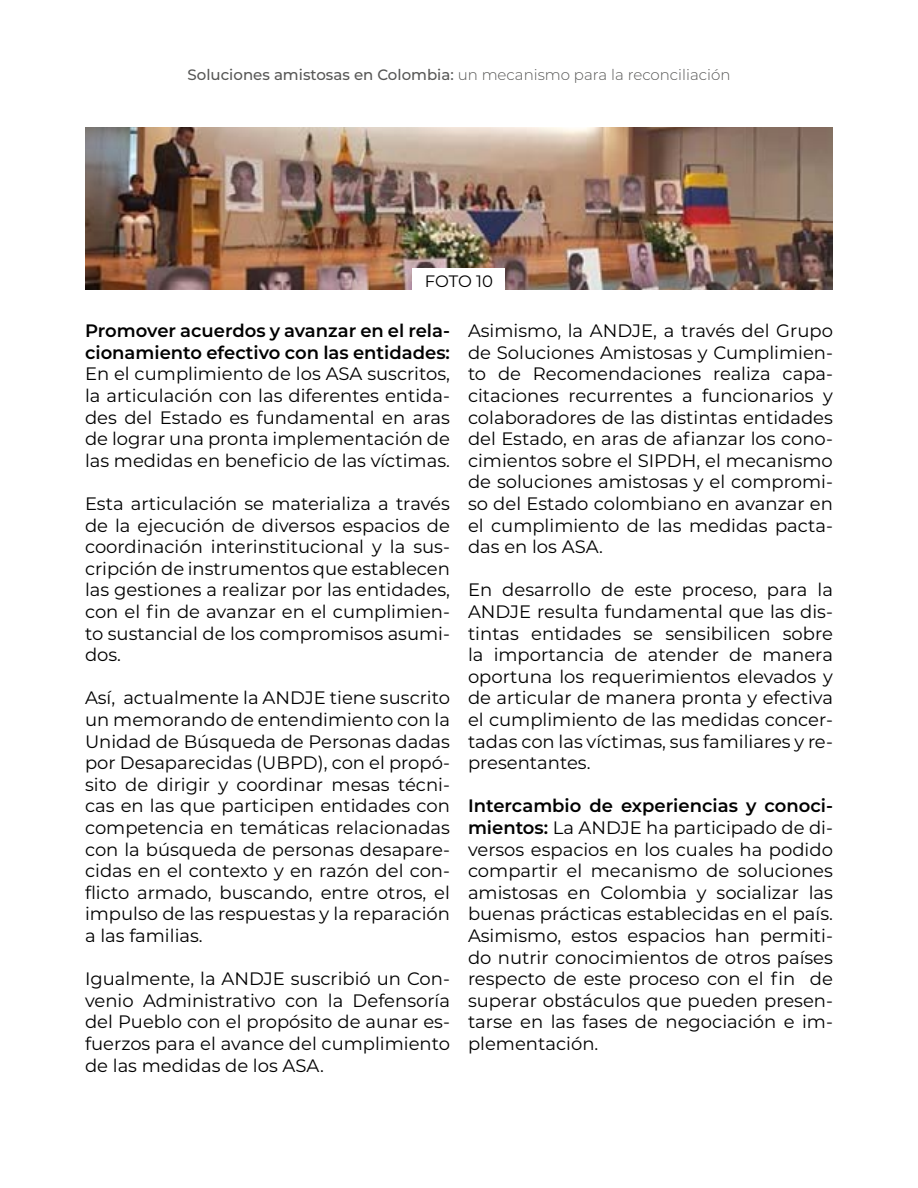
<style>
.page{position:relative;width:918px;height:1188px;background:#fff}
.page>*{position:absolute;margin:0;border:0;box-sizing:border-box;transform-origin:0 0}
.t1{font:18px/21.6px "Montserrat";color:#000;text-align:justify}
.t2{font:600 18px/21.6px "Montserrat";color:#000}
.t3{font:16.5px "Montserrat";letter-spacing:-.01em;color:#000}
.t4{font:300 15px "Montserrat";color:#575756}
.s1{font-weight:500}
.s2{font-weight:600}
</style>
<div class="page">
<img style="left:85px;top:128px;width:748px;height:162px">
<div style="left:413px;top:269px;width:92px;height:22px;background:#fff"></div>
<p class="t4" style="left:188px;top:65px;width:544px"><span class="s1">Soluciones amistosas en Colombia:</span> un mecanismo para la reconciliación</p>
<p class="t3" style="left:425px;top:269px;width:70px">FOTO 10</p>
<p class="t2" style="left:85px;top:319px;width:366px">Promover acuerdos y avanzar en el rela&shy;cionamiento efectivo con las entidades:</p>
<p class="t1" style="left:85px;top:362px;width:367px">En el cumplimiento de los ASA suscritos, la articulación con las diferentes entida&shy;des del Estado es fundamental en aras de lograr una pronta implementación de las medidas en beneficio de las víctimas.</p>
<p class="t1" style="left:85px;top:492px;width:366px">Esta articulación se materializa a través de la ejecución de diversos espacios de coordinación interinstitucional y la sus&shy;cripción de instrumentos que establecen las gestiones a realizar por las entidades, con el fin de avanzar en el cumplimien&shy;to sustancial de los compromisos asumi&shy;dos.</p>
<p class="t1" style="left:85px;top:686px;width:367px">Así, actualmente la ANDJE tiene suscrito un memorando de entendimiento con la Unidad de Búsqueda de Personas dadas por Desaparecidas (UBPD), con el propó&shy;sito de dirigir y coordinar mesas técni&shy;cas en las que participen entidades con competencia en temáticas relacionadas con la búsqueda de personas desapare&shy;cidas en el contexto y en razón del con&shy;flicto armado, buscando, entre otros, el impulso de las respuestas y la reparación a las familias.</p>
<p class="t1" style="left:85px;top:967px;width:366px">Igualmente, la ANDJE suscribió un Con&shy;venio Administrativo con la Defensoría del Pueblo con el propósito de aunar es&shy;fuerzos para el avance del cumplimiento de las medidas de los ASA.</p>
<p class="t1" style="left:468px;top:319px;width:367px">Asimismo, la ANDJE, a través del Grupo de Soluciones Amistosas y Cumplimien&shy;to de Recomendaciones realiza capa&shy;citaciones recurrentes a funcionarios y colaboradores de las distintas entidades del Estado, en aras de afianzar los cono&shy;cimientos sobre el SIPDH, el mecanismo de soluciones amistosas y el compromi&shy;so del Estado colombiano en avanzar en el cumplimiento de las medidas pacta&shy;das en los ASA.</p>
<p class="t1" style="left:468px;top:578px;width:366px">En desarrollo de este proceso, para la ANDJE resulta fundamental que las dis&shy;tintas entidades se sensibilicen sobre la importancia de atender de manera oportuna los requerimientos elevados y de articular de manera pronta y efectiva el cumplimiento de las medidas concer&shy;tadas con las víctimas, sus familiares y re&shy;presentantes.</p>
<p class="t1" style="left:468px;top:794px;width:367px"><span class="s2">Intercambio de experiencias y conoci&shy;mientos:</span> La ANDJE ha participado de di&shy;versos espacios en los cuales ha podido compartir el mecanismo de soluciones amistosas en Colombia y socializar las buenas prácticas establecidas en el país.<br>Asimismo, estos espacios han permiti&shy;do nutrir conocimientos de otros países respecto de este proceso con el fin de superar obstáculos que pueden presen&shy;tarse en las fases de negociación e im&shy;plementación.</p>
</div>
